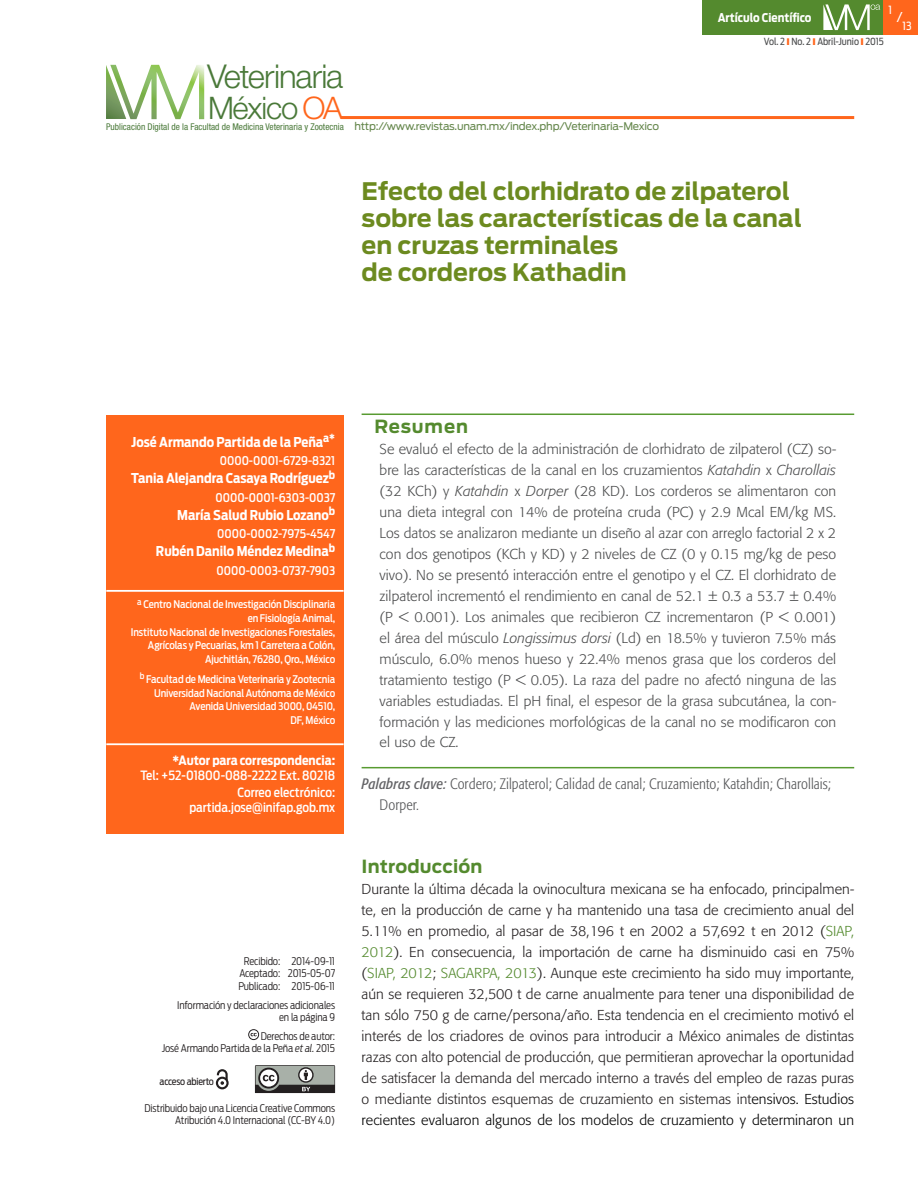
<style>
.page{position:relative;width:918px;height:1188px;background:#fff}
.page>*{position:absolute;margin:0;border:0;box-sizing:border-box;transform-origin:0 0}
.t1{font:300 32.85px "Helvetica Neue LT Std";letter-spacing:-.025em;color:#4a7939}
.t2{font:300 31.05px "Helvetica Neue LT Std";letter-spacing:-.035em;color:#4a7939}
._0_a_título{font:700 24px/27px "Antenna";color:#6c8a1f}
._01_subtitulo_a{font:700 18px "Antenna";letter-spacing:.01em;color:#548a2e}
._02_sumario_a_titulo{font:700 18px "Antenna";letter-spacing:.05em;color:#548a2e}
._0_b_keywords{font:300 condensed 15px/21px "Formata";letter-spacing:.005em;color:#57585a}
._02_sumario_b_texto{font:300 14.25px/21px "Formata";letter-spacing:.005em;color:#4b4c4d;text-align:justify}
._04_texto_1a{font:300 14.25px/21px "Formata";letter-spacing:.005em;color:#231f20;text-align:justify}
._01_autores_a_nombre{font:700 13.5px "Antenna Cond";color:#fff}
.t3{font:13.5px "Antenna Cond";color:#fff}
._01_autores_c_correo{font:500 12.75px/15px "Antenna Cond";color:#fff;text-align:right}
._01_autores_c_correo-2{font:700 12.75px "Antenna Cond";color:#fff}
._01_autores_a_nombre-2{font:500 12px "Antenna Cond";color:#fff}
.t4{font:700 12px "Antenna Cond";color:#fff}
.t5{font:11.25px "Antenna Cond";color:#fff}
._01_autores_b_pies{font:500 10.5px/13.6px "Antenna Cond";letter-spacing:-.01em;color:#fff;text-align:right}
._01_autores_b_pies-2{font:300 10.5px/12.5px "Antenna Cond";letter-spacing:-.01em;color:#231f20;text-align:right}
.t6{font:10.5px "Antenna";letter-spacing:-.02em;color:#64864b}
.t7{font:9.75px "Antenna Cond";color:#4b4c4d}
.t8{font:9.75px "Antenna Cond";letter-spacing:-.015em;color:#231f20}
.t9{font:condensed 9.3px "Helvetica Neue LT Std";color:#4a7939}
.s1{color:#ff661c}
.s2{font-style:italic}
.s3{font-weight:400;font-style:italic;color:#636366}
.s4{color:#548a2e}
.s5{color:#000}
</style>
<div class="page">
<hr style="left:341px;top:116px;width:513px;height:3px;background:#ff661c">
<div style="left:702px;top:0;width:185px;height:34px;background:#548a2e"></div>
<svg style="left:823px;top:4px;width:57px;height:26px"></svg>
<svg style="left:106px;top:65px;width:98px;height:54px"></svg>
<div style="left:884px;top:0;width:34px;height:34px;background:#ff661c"></div>
<hr style="left:362px;top:414px;width:492px;height:1px;background:#589b31">
<svg style="left:248px;top:1029px;width:11px;height:11px"></svg>
<svg style="left:216px;top:1069px;width:13px;height:20px"></svg>
<div style="left:144px;top:1066px;width:101px;height:27px;border:1px solid #fff"></div>
<svg style="left:255px;top:1065px;width:80px;height:28px;background:#80827f"></svg>
<hr style="left:362px;top:767px;width:492px;height:1px;background:#589b31">
<div style="left:106px;top:415px;width:238px;height:418px;background:#ff661c"></div>
<hr style="left:106px;top:590px;width:238px;height:2px;background:#fff">
<hr style="left:106px;top:743px;width:238px;height:2px;background:#fff">
<p class="t1" style="left:207px;top:57px;width:138px">Veterinaria</p>
<p class="t2" style="left:208px;top:89px;width:136px">México <span class="s1">OA</span></p>
<p class="t9" style="left:106px;top:121px;width:239px">Publicación Digital de la Facultad de Medicina Veterinaria y Zootecnia</p>
<p class="t6" style="left:354px;top:120px;width:306px">http://www.revistas.unam.mx/index.php/Veterinaria-Mexico</p>
<p class="t4" style="left:718px;top:10px;width:95px">Artículo Científico</p>
<p class="t5" style="left:889px;top:3px;width:5px">1</p>
<p class="t3" style="left:897px;top:9px;width:7px">/</p>
<p class="t5" style="left:903px;top:19px;width:10px">13</p>
<p class="t7" style="left:764px;top:36px;width:122px">Vol. 2 No. 2 Abril-Junio 2015</p>
<p class="_0_a_título" style="left:362px;top:178px;width:442px">Efecto del clorhidrato de zilpaterol sobre las características de la canal en cruzas terminales<br>de corderos Kathadin</p>
<p class="_01_autores_a_nombre" style="left:131px;top:434px;width:205px">José Armando Partida de la Peña<sup>a*</sup></p>
<p class="_01_autores_a_nombre-2" style="left:220px;top:454px;width:117px">0000-0001-6729-8321</p>
<p class="_01_autores_a_nombre" style="left:131px;top:470px;width:206px">Tania Alejandra Casaya Rodríguez<sup>b</sup></p>
<p class="_01_autores_a_nombre-2" style="left:216px;top:490px;width:121px">0000-0001-6303-0037</p>
<p class="_01_autores_a_nombre" style="left:177px;top:507px;width:159px">María Salud Rubio Lozano<sup>b</sup></p>
<p class="_01_autores_a_nombre-2" style="left:217px;top:527px;width:119px">0000-0002-7975-4547</p>
<p class="_01_autores_a_nombre" style="left:156px;top:543px;width:181px">Rubén Danilo Méndez Medina<sup>b</sup></p>
<p class="_01_autores_a_nombre-2" style="left:217px;top:563px;width:120px">0000-0003-0737-7903</p>
<p class="_01_autores_b_pies" style="left:131px;top:598px;width:206px"><sup>a</sup> Centro Nacional de Investigación Disciplinaria en Fisiología Animal,<br>Instituto Nacional de Investigaciones Forestales, Agrícolas y Pecuarias, km 1 Carretera a Colón, Ajuchitlán, 76280, Qro., México</p>
<p class="_01_autores_b_pies" style="left:140px;top:672px;width:197px"><sup>b</sup> Facultad de Medicina Veterinaria y Zootecnia Universidad Nacional Autónoma de México Avenida Universidad 3000, 04510,<br>DF, México</p>
<p class="_01_autores_c_correo-2" style="left:172px;top:753px;width:164px">*Autor para correspondencia:</p>
<p class="_01_autores_c_correo" style="left:140px;top:768px;width:196px">Tel: +52-01800-088-2222 Ext. 80218</p>
<p class="_01_autores_c_correo" style="left:189px;top:785px;width:147px">Correo electrónico: partida.jose@inifap.gob.mx</p>
<p class="_01_autores_b_pies-2" style="left:244px;top:955px;width:93px">Recibido: 2014-09-11</p>
<p class="_01_autores_b_pies-2" style="left:239px;top:967px;width:97px">Aceptado: 2015-05-07</p>
<p class="_01_autores_b_pies-2" style="left:238px;top:980px;width:98px">Publicado: 2015-06-11</p>
<p class="_01_autores_b_pies-2" style="left:177px;top:999px;width:159px">Información y declaraciones adicionales en la página 9</p>
<p class="_01_autores_b_pies-2" style="left:162px;top:1030px;width:175px">Derechos de autor:<br>José Armando Partida de la Peña <span class="s2">et al.</span> 2015</p>
<p class="t8" style="left:160px;top:1076px;width:56px">acceso abierto</p>
<p class="_01_autores_b_pies-2" style="left:145px;top:1102px;width:192px">Distribuido bajo una Licencia Creative Commons<br>Atribución 4.0 Internacional (CC-BY 4.0)</p>
<p class="_02_sumario_a_titulo" style="left:374px;top:416px;width:95px">Resumen</p>
<p class="_02_sumario_b_texto" style="left:380px;top:439px;width:458px">Se evaluó el efecto de la administración de clorhidrato de zilpaterol (CZ) so&shy;bre las características de la canal en los cruzamientos <span class="s2">Katahdin</span> x <span class="s2">Charollais </span>(32 KCh) y <span class="s2">Katahdin</span> x <span class="s2">Dorper</span> (28 KD). Los corderos se alimentaron con una dieta integral con 14% de proteína cruda (PC) y 2.9 Mcal EM/kg MS.<br>Los datos se analizaron mediante un diseño al azar con arreglo factorial 2 x 2 con dos genotipos (KCh y KD) y 2 niveles de CZ (0 y 0.15 mg/kg de peso vivo). No se presentó interacción entre el genotipo y el CZ. El clorhidrato de zilpaterol incrementó el rendimiento en canal de 52.1 ± 0.3 a 53.7 ± 0.4% (P &lt; 0.001). Los animales que recibieron CZ incrementaron (P &lt; 0.001) el área del músculo <span class="s2">Longissimus dorsi</span> (Ld) en 18.5% y tuvieron 7.5% más músculo, 6.0% menos hueso y 22.4% menos grasa que los corderos del tratamiento testigo (P &lt; 0.05). La raza del padre no afectó ninguna de las variables estudiadas. El pH final, el espesor de la grasa subcutánea, la con&shy;formación y las mediciones morfológicas de la canal no se modificaron con el uso de CZ.</p>
<p class="_0_b_keywords" style="left:380px;top:774px;width:453px;text-indent:-18px"><span class="s3">Palabras clave:</span> Cordero; Zilpaterol; Calidad de canal; Cruzamiento; Katahdin; Charollais;<br>Dorper.</p>
<p class="_01_subtitulo_a" style="left:362px;top:856px;width:122px">Introducción</p>
<p class="_04_texto_1a" style="left:362px;top:879px;width:494px">Durante la última década la ovinocultura mexicana se ha enfocado, principalmen&shy;te, en la producción de carne y ha mantenido una tasa de crecimiento anual del 5.11% en promedio, al pasar de 38,196 t en 2002 a 57,692 t en 2012 (<span class="s4">SIAP, 2012</span>). En consecuencia, la importación de carne ha disminuido casi en 75% (<span class="s4">SIAP, 2012</span>; <span class="s4">SAGARPA, 2013</span>). Aunque este crecimiento ha sido muy importante, aún se requieren 32,500 t de carne anualmente para tener una disponibilidad de tan sólo 750 g de carne/persona/año. Esta tendencia en el crecimiento motivó el interés de los criadores de ovinos para introducir a México animales de distintas razas con alto potencial de producción, que permitieran aprovechar la oportunidad de satisfacer la demanda del mercado interno a través del empleo de razas puras o mediante distintos esquemas de cruzamiento en sistemas int<span class="s5">ensivos. Estudios recientes evaluaron algunos de los modelos de cruzamiento y determinaron un</span></p>
</div>
